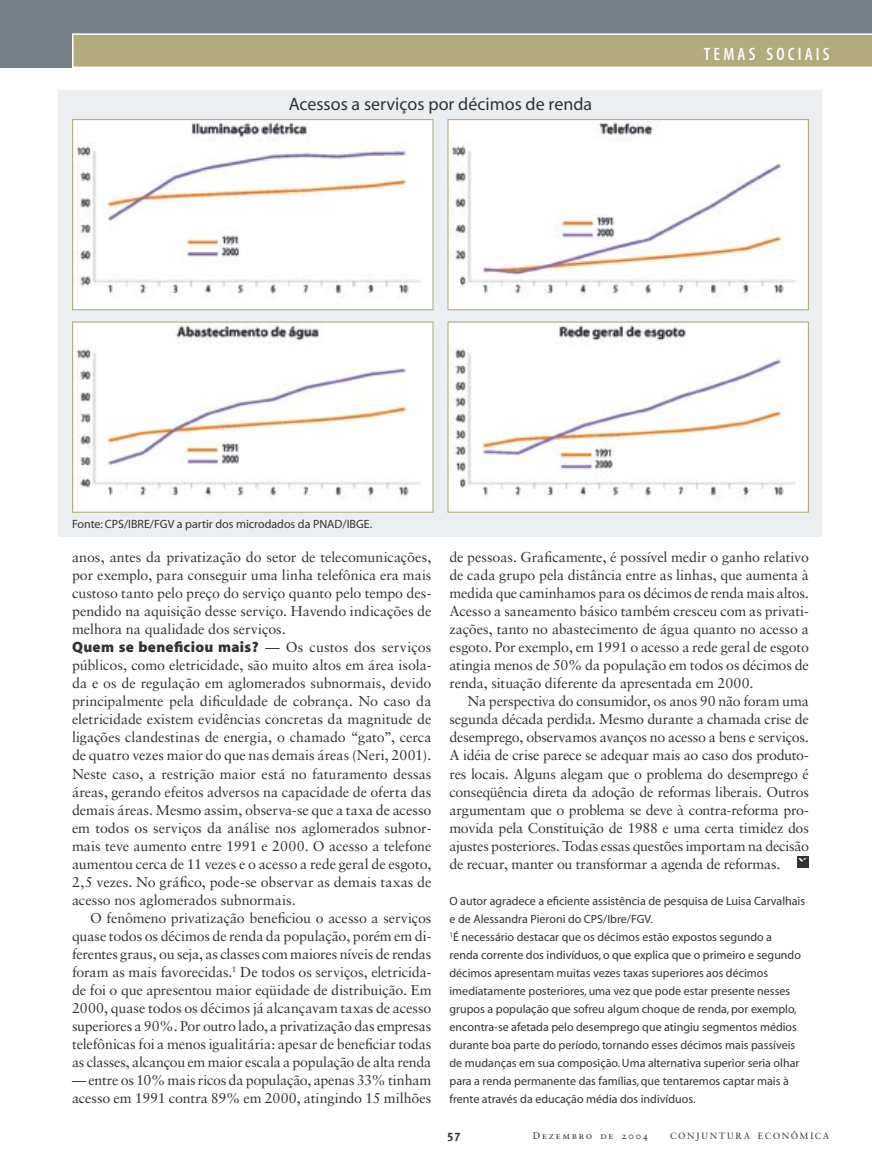
<style>
.page{position:relative;width:872px;height:1170px;background:#fff}
.page>*{position:absolute;margin:0;border:0;box-sizing:border-box;transform-origin:0 0}
.Notas{font:18px "Myriad MM 400 600";color:#323235}
.t1{font:18px "Adobe Corp ID Myriad Pkg";letter-spacing:.175em;color:#fff}
.Texto_Serif_1{font:15px "Adobe Corp ID Myriad Bl";letter-spacing:.015em;color:#323235}
.Texto_Serif{font:14.25px/18px "Sabon";letter-spacing:-.01em;color:#323235;text-align:justify}
.Texto_Serif_1-2{font:14.25px/18px "Sabon";color:#323235;text-align:justify}
.Notas-2{font:12px/18px "Myriad MM 400 600";color:#323235}
.t2{font:700 12px "Meta Plus";color:#323235}
.t3{font:9.75px "Sabon Roman SC";letter-spacing:.175em;color:#323235}
.t4{font:9px "Sabon";letter-spacing:.175em;color:#323235}
.s1{font-family:"Sabon";font-size:14.25px}
</style>
<div class="page">
<div style="left:0;top:0;width:872px;height:68px;background:#777f87"></div>
<svg style="left:72px;top:33px;width:800px;height:35px;background:#b7b189"></svg>
<div style="left:797px;top:856px;width:11px;height:11px;background:#323235"></div>
<svg style="left:798px;top:858px;width:8px;height:3px"></svg>
<div style="left:58px;top:90px;width:764px;height:446px;background:#eceff1"></div>
<img style="left:74px;top:121px;width:357px;height:187px">
<div style="left:72px;top:119px;width:361px;height:191px;border:1px solid #b2ab7e"></div>
<img style="left:449px;top:121px;width:358px;height:187px">
<div style="left:447px;top:119px;width:362px;height:191px;border:1px solid #b2ab7e"></div>
<img style="left:74px;top:323px;width:357px;height:187px">
<div style="left:72px;top:321px;width:361px;height:191px;border:1px solid #b2ab7e"></div>
<img style="left:449px;top:323px;width:358px;height:187px">
<div style="left:447px;top:321px;width:362px;height:191px;border:1px solid #b2ab7e"></div>
<p class="Notas" style="left:289px;top:95px;width:305px">Acessos a serviços por décimos de renda</p>
<p class="t1" style="left:704px;top:45px;width:127px">TEMAS SOCIAIS</p>
<p class="Notas-2" style="left:72px;top:515px;width:302px">Fonte: CPS/IBRE/FGV a partir dos microdados da PNAD/IBGE.</p>
<p class="Texto_Serif" style="left:72px;top:548px;width:361px">anos, antes da privatização do setor de telecomunicações, por exemplo, para conseguir uma linha telefônica era mais custoso tanto pelo preço do serviço quanto pelo tempo des&shy;pendido na aquisição desse serviço. Havendo indicações de melhora na qualidade dos serviços.</p>
<p class="Texto_Serif_1" style="left:72px;top:639px;width:361px">Quem se beneficiou mais? <span class="s1">— Os custos dos serviços</span></p>
<p class="Texto_Serif_1-2" style="left:72px;top:656px;width:361px">públicos, como eletricidade, são muito altos em área isola&shy;da e os de regulação em aglomerados subnormais, devido principalmente pela dificuldade de cobrança. No caso da eletricidade existem evidências concretas da magnitude de ligações clandestinas de energia, o chamado “gato”, cerca de quatro vezes maior do que nas demais áreas (Neri, 2001).<br>Neste caso, a restrição maior está no faturamento dessas áreas, gerando efeitos adversos na capacidade de oferta das demais áreas. Mesmo assim, observa-se que a taxa de acesso em todos os serviços da análise nos aglomerados subnor&shy;mais teve aumento entre 1991 e 2000. O acesso a telefone aumentou cerca de 11 vezes e o acesso a rede geral de esgoto, 2,5 vezes. No gráfico, pode-se observar as demais taxas de acesso nos aglomerados subnormais.</p>
<p class="Texto_Serif" style="left:72px;top:908px;width:361px;text-indent:18px">O fenômeno privatização beneficiou o acesso a serviços quase todos os décimos de renda da população, porém em di&shy;ferentes graus, ou seja, as classes com maiores níveis de rendas foram as mais favorecidas.<sup>1</sup> De todos os serviços, eletricida&shy;de foi o que apresentou maior eqüidade de distribuição. Em 2000, quase todos os décimos já alcançavam taxas de acesso superiores a 90%. Por outro lado, a privatização das empresas telefônicas foi a menos igualitária: apesar de beneficiar todas as classes, alcançou em maior escala a população de alta renda</p>
<p class="Texto_Serif" style="left:72px;top:1070px;width:361px">— entre os 10% mais ricos da população, apenas 33% tinham acesso em 1991 contra 89% em 2000, atingindo 15 milhões</p>
<p class="Texto_Serif" style="left:449px;top:548px;width:361px">de pessoas. Graficamente, é possível medir o ganho relativo de cada grupo pela distância entre as linhas, que aumenta à medida que caminhamos para os décimos de renda mais altos.<br>Acesso a saneamento básico também cresceu com as privati&shy;zações, tanto no abastecimento de água quanto no acesso a esgoto. Por exemplo, em 1991 o acesso a rede geral de esgoto atingia menos de 50% da população em todos os décimos de renda, situação diferente da apresentada em 2000.</p>
<p class="Texto_Serif" style="left:449px;top:692px;width:361px;text-indent:18px">Na perspectiva do consumidor, os anos 90 não foram uma segunda década perdida. Mesmo durante a chamada crise de desemprego, observamos avanços no acesso a bens e serviços.<br>A idéia de crise parece se adequar mais ao caso dos produto&shy;res locais. Alguns alegam que o problema do desemprego é conseqüência direta da adoção de reformas liberais. Outros argumentam que o problema se deve à contra-reforma pro&shy;movida pela Constituição de 1988 e uma certa timidez dos ajustes posteriores. Todas essas questões importam na decisão de recuar, manter ou transformar a agenda de reformas.</p>
<p class="Notas-2" style="left:449px;top:892px;width:357px">O autor agradece a eficiente assistência de pesquisa de Luisa Carvalhais e de Alessandra Pieroni do CPS/Ibre/FGV.</p>
<p class="Notas-2" style="left:449px;top:928px;width:353px"><sup>1</sup>É necessário destacar que os décimos estão expostos segundo a renda corrente dos indivíduos, o que explica que o primeiro e segundo décimos apresentam muitas vezes taxas superiores aos décimos imediatamente posteriores, uma vez que pode estar presente nesses grupos a população que sofreu algum choque de renda, por exemplo, encontra-se afetada pelo desemprego que atingiu segmentos médios durante boa parte do período, tornando esses décimos mais passíveis de mudanças em sua composição. Uma alternativa superior seria olhar para a renda permanente das famílias, que tentaremos captar mais à frente através da educação média dos indivíduos.</p>
<p class="t2" style="left:447px;top:1127px;width:14px">57</p>
<p class="t3" style="left:533px;top:1129px;width:117px">Dezembro de 2004</p>
<p class="t4" style="left:670px;top:1130px;width:161px">CONJUNTURA ECONÔMICA</p>
</div>
